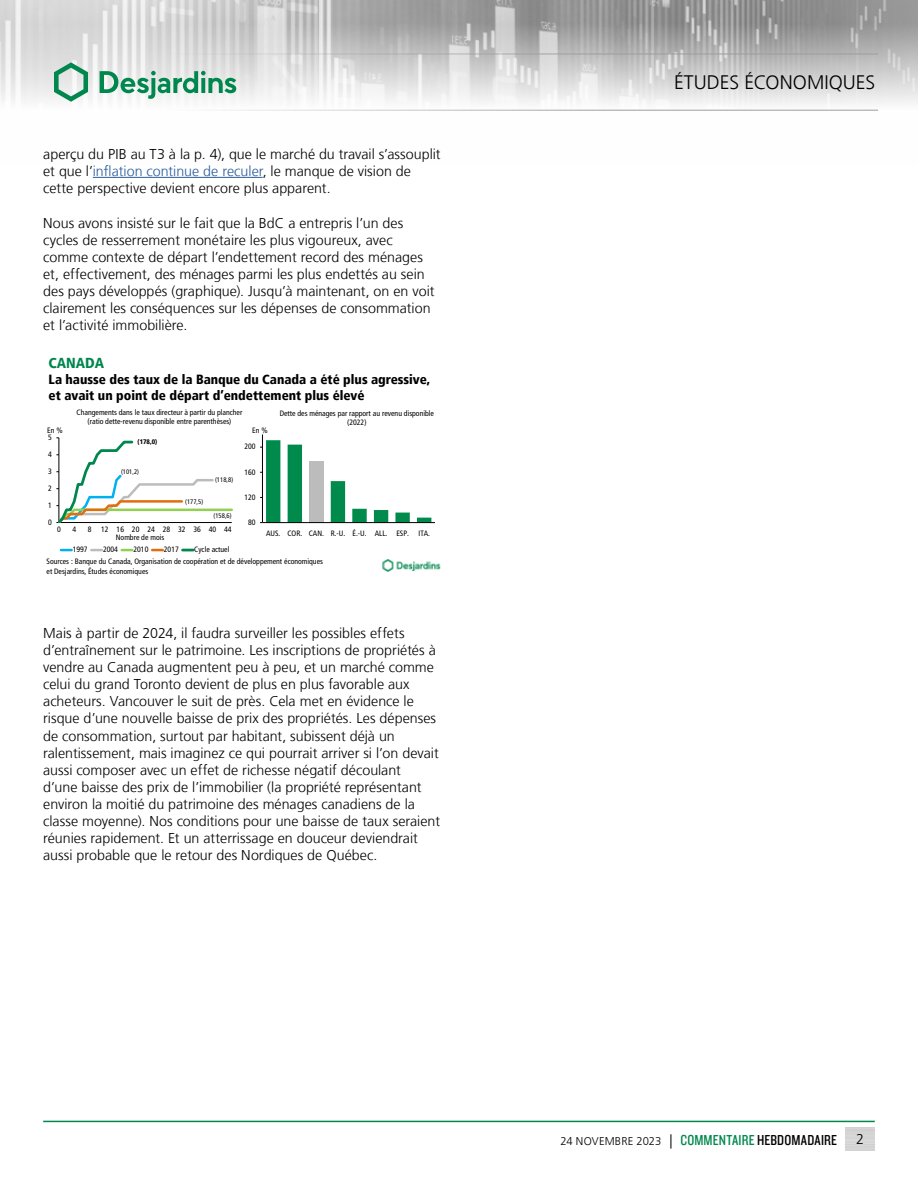
<style>
.page{position:relative;width:918px;height:1188px;background:#fff}
.page>*{position:absolute;margin:0;border:0;box-sizing:border-box;transform-origin:0 0}
.t1{font:300 19.5px "Frutiger LT";color:#000}
.t2{font:900 condensed 14.4px "Frutiger LT";color:#00874e}
.t3{font:300 14.25px/17.1px "Frutiger LT";color:#000}
.t4{font:900 condensed 13.35px/15.9px "Frutiger LT";color:#000}
.t5{font:300 11.25px "Frutiger LT";letter-spacing:.005em;color:#000}
.t6{font:condensed 7.8px/9.3px "Frutiger LT";color:#000;text-align:center}
.t7{font:condensed 6.6px "Frutiger LT";color:#000}
.t8{font:900 condensed 6.6px "Frutiger LT";color:#000}
.s1{color:#275b9b}
.s2{font-size:14.25px}
.s3{font-family:"Knockout 29 Junior Ltweight";font-weight:400;font-size:15px;color:#00874e}
.s4{font-family:"Knockout 29 Junior Ltweight";font-weight:400;font-size:15px}
</style>
<div class="page">
<img style="left:0;top:0;width:918px;height:110px">
<hr style="left:0;top:54px;width:878px;height:1px;background:#9d9d9c">
<hr style="left:0;top:110px;width:878px;height:1px;background:#9d9d9c">
<svg style="left:54px;top:62px;width:34px;height:40px"></svg>
<svg style="left:100px;top:71px;width:136px;height:28px"></svg>
<hr style="left:43px;top:1121px;width:832px;height:1px;background:#00874e">
<hr style="left:93px;top:177px;width:170px;height:1px;background:#275b9b">
<svg style="left:56px;top:437px;width:176px;height:86px"></svg>
<svg style="left:61px;top:549px;width:11px;height:2px"></svg>
<svg style="left:91px;top:549px;width:11px;height:2px"></svg>
<svg style="left:122px;top:549px;width:10px;height:2px"></svg>
<svg style="left:152px;top:549px;width:11px;height:2px"></svg>
<svg style="left:183px;top:549px;width:10px;height:2px"></svg>
<img style="left:382px;top:559px;width:59px;height:13px">
<hr style="left:262px;top:435px;width:1px;height:88px;background:#000">
<svg style="left:260px;top:440px;width:171px;height:83px"></svg>
<hr style="left:262px;top:522px;width:173px;height:1px;background:#000">
<p class="t3" style="left:43px;top:146px;width:399px">aperçu du PIB au T3 à la p. 4), que le marché du travail s’assouplit et que l’<span class="s1">inflation continue de reculer</span>, le manque de vision de cette perspective devient encore plus apparent.</p>
<p class="t3" style="left:43px;top:214px;width:393px">Nous avons insisté sur le fait que la BdC a entrepris l’un des cycles de resserrement monétaire les plus vigoureux, avec comme contexte de départ l’endettement record des ménages et, effectivement, des ménages parmi les plus endettés au sein des pays développés (graphique). Jusqu’à maintenant, on en voit clairement les conséquences sur les dépenses de consommation et l’activité immobilière.</p>
<p class="t2" style="left:49px;top:354px;width:57px">CANADA</p>
<p class="t4" style="left:49px;top:371px;width:383px">La hausse des taux de la Banque du Canada a été plus agressive, et avait un point de départ d’endettement plus élevé</p>
<p class="t6" style="left:47px;top:426px;width:17px">En %</p>
<p class="t6" style="left:48px;top:433px;width:5px">5</p>
<p class="t6" style="left:48px;top:450px;width:5px">4</p>
<p class="t6" style="left:77px;top:407px;width:167px">Changements dans le taux directeur à partir du plancher (ratio dette-revenu disponible entre parenthèses)</p>
<p class="t6" style="left:252px;top:426px;width:17px">En %</p>
<p class="t8" style="left:138px;top:438px;width:21px">(178,0)</p>
<p class="t6" style="left:244px;top:442px;width:13px">200</p>
<p class="t6" style="left:280px;top:408px;width:156px">Dette des ménages par rapport au revenu disponible (2022)</p>
<p class="t6" style="left:48px;top:467px;width:5px">3</p>
<p class="t7" style="left:121px;top:468px;width:20px">(101,2)</p>
<p class="t7" style="left:215px;top:475px;width:20px">(118,8)</p>
<p class="t7" style="left:214px;top:512px;width:20px">(158,6)</p>
<p class="t6" style="left:48px;top:484px;width:5px">2</p>
<p class="t7" style="left:185px;top:498px;width:20px">(177,5)</p>
<p class="t6" style="left:48px;top:501px;width:5px">1</p>
<p class="t6" style="left:48px;top:518px;width:5px">0</p>
<p class="t6" style="left:57px;top:525px;width:5px">0</p>
<p class="t6" style="left:72px;top:525px;width:5px">4</p>
<p class="t6" style="left:88px;top:525px;width:5px">8</p>
<p class="t6" style="left:101px;top:525px;width:132px">12 16 20 24 28 32 36 40 44</p>
<p class="t6" style="left:73px;top:545px;width:16px">1997</p>
<p class="t6" style="left:103px;top:545px;width:16px">2004</p>
<p class="t6" style="left:134px;top:545px;width:16px">2010</p>
<p class="t6" style="left:164px;top:545px;width:16px">2017</p>
<p class="t6" style="left:194px;top:545px;width:37px">Cycle actuel</p>
<p class="t6" style="left:116px;top:533px;width:50px">Nombre de mois</p>
<p class="t6" style="left:244px;top:467px;width:13px">160</p>
<p class="t6" style="left:244px;top:492px;width:13px">120</p>
<p class="t6" style="left:248px;top:518px;width:9px">80</p>
<p class="t6" style="left:266px;top:529px;width:165px">AUS. COR. CAN. R.-U. É.-U. ALL. ESP. ITA.</p>
<p class="t6" style="left:47px;top:557px;width:278px;text-align:left">Sources : Banque du Canada, Organisation de coopération et de développement économiques et Desjardins, Études économiques</p>
<p class="t3" style="left:43px;top:625px;width:398px">Mais à partir de 2024, il faudra surveiller les possibles effets d’entraînement sur le patrimoine. Les inscriptions de propriétés à vendre au Canada augmentent peu à peu, et un marché comme celui du grand Toronto devient de plus en plus favorable aux acheteurs. Vancouver le suit de près. Cela met en évidence le risque d’une nouvelle baisse de prix des propriétés. Les dépenses de consommation, surtout par habitant, subissent déjà un ralentissement, mais imaginez ce qui pourrait arriver si l’on devait aussi composer avec un effet de richesse négatif découlant<br>d’une baisse des prix de l’immobilier (la propriété représentant environ la moitié du patrimoine des ménages canadiens de la classe moyenne). Nos conditions pour une baisse de taux seraient réunies rapidement. Et un atterrissage en douceur deviendrait aussi probable que le retour des Nordiques de Québec.</p>
<h1 class="t1" style="left:674px;top:72px;width:203px">ÉTUDES ÉCONOMIQUES</h1>
<p class="t5" style="left:561px;top:1135px;width:278px">24 NOVEMBRE 2023 <span class="s2">|</span> <span class="s3">COMMENTAIRE</span> <span class="s4">HEBDOMADAIRE</span></p>
<p class="t3" style="left:856px;top:1131px;width:9px">2</p>
</div>
